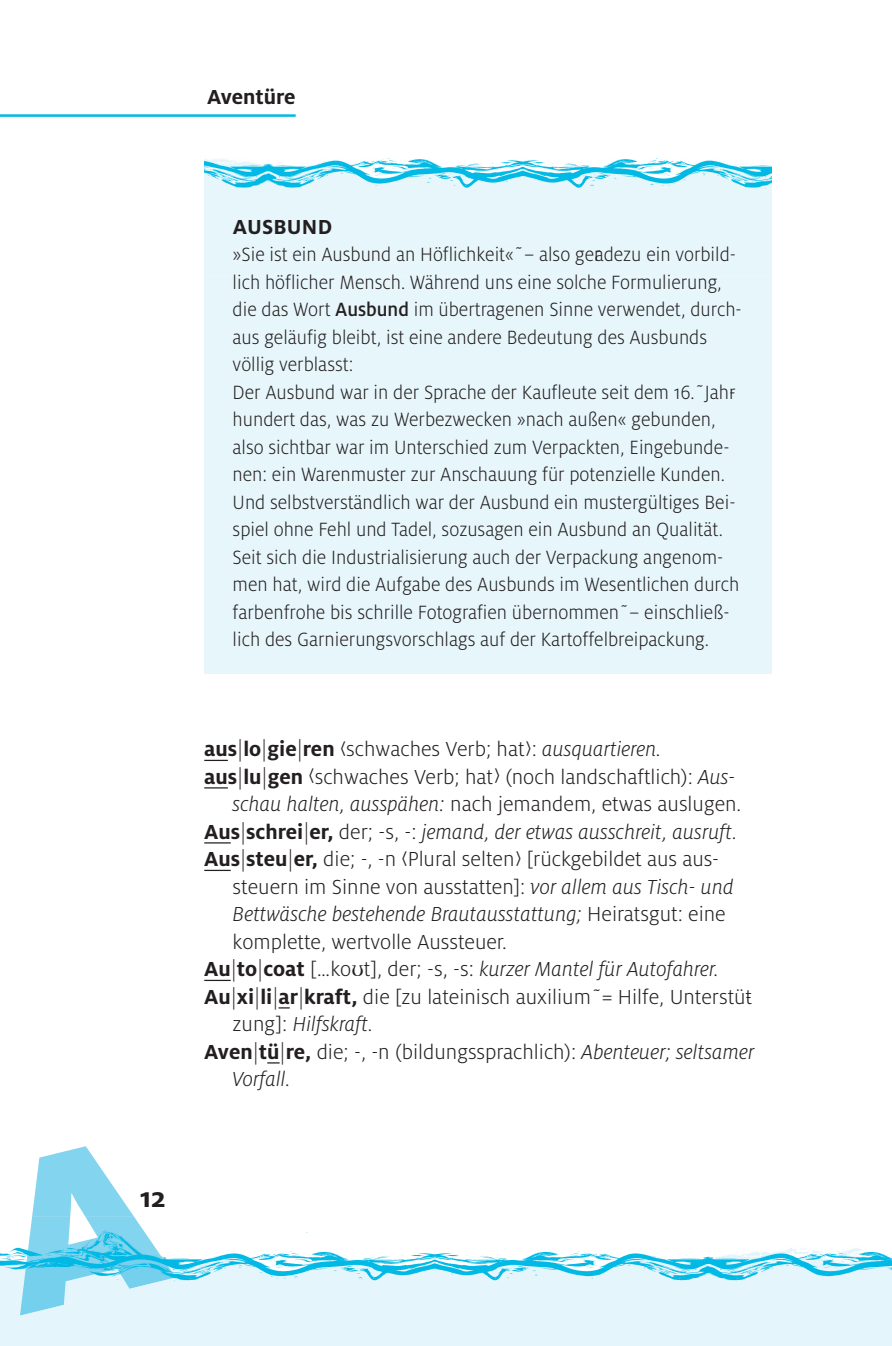
<style>
.page{position:relative;width:892px;height:1346px;background:#fff}
.page>*{position:absolute;margin:0;border:0;box-sizing:border-box;transform-origin:0 0}
.t1{font:700 30px "Milo OT";color:#231f20}
.t2{font:300 22.5px "Milo OT";color:#231f20}
.t3{font:italic 300 22.5px "Milo OT";color:#231f20}
.t4{font:700 22.5px "Milo OT";color:#231f20}
.t5{font:300 21.25px/27.5px "Milo OT";color:#231f20;scale:.95 1}
.s1{font-weight:500}
.s2{font-weight:700}
.s3{font-size:38.25px}
.s4{font-style:italic}
.s5{font-weight:700;font-style:normal}
.s6{font-style:normal}
.s7{font-family:"Lautschrift 98";font-weight:400;font-style:normal;font-size:23.75px}
</style>
<div class="page">
<hr style="left:0;top:114px;width:296px;height:3px;background:#00b9e4">
<img style="left:0;top:1232px;width:892px;height:114px">
<svg style="left:204px;top:760px;width:24px;height:1px"></svg>
<hr style="left:204px;top:787px;width:24px;height:2px;background:#231f20">
<hr style="left:204px;top:842px;width:27px;height:2px;background:#231f20">
<svg style="left:204px;top:870px;width:27px;height:1px"></svg>
<svg style="left:204px;top:980px;width:27px;height:1px"></svg>
<svg style="left:279px;top:1007px;width:11px;height:2px"></svg>
<svg style="left:267px;top:1062px;width:13px;height:2px"></svg>
<div style="left:204px;top:158px;width:567px;height:516px;background:#e7f6fb"></div>
<svg style="left:0;top:1216px;width:176px;height:100px"></svg>
<p class="t4" style="left:207px;top:84px;width:90px">Aventüre</p>
<p class="t4" style="left:233px;top:214px;width:101px">AUSBUND</p>
<p class="t5" style="left:233px;top:241px;width:537px">»Sie ist ein Ausbund an Höflichkeit«˜– also geradezu ein vorbild&shy;lich höflicher Mensch. Während uns eine solche Formulierung, die das Wort <span class="s1">Ausbund</span> im übertragenen Sinne verwendet, durch&shy;aus geläufig bleibt, ist eine andere Bedeutung des Ausbunds völlig verblasst:<br>Der Ausbund war in der Sprache der Kaufleute seit dem 16.˜Jahr&shy;hundert das, was zu Werbezwecken »nach außen« gebunden, also sichtbar war im Unterschied zum Verpackten, Eingebunde&shy;nen: ein Warenmuster zur Anschauung für potenzielle Kunden.<br>Und selbstverständlich war der Ausbund ein mustergültiges Bei&shy;spiel ohne Fehl und Tadel, sozusagen ein Ausbund an Qualität.<br>Seit sich die Industrialisierung auch der Verpackung angenom&shy;men hat, wird die Aufgabe des Ausbunds im Wesentlichen durch farbenfrohe bis schrille Fotografien übernommen˜– einschließ&shy;lich des Garnierungsvorschlags auf der Kartoffelbreipackung.</p>
<p class="t2" style="left:204px;top:737px;width:458px"><span class="s2">aus</span>|<span class="s2">lo</span>|<span class="s2">gie</span>|<span class="s2">ren</span> <span class="s3">‹</span>schwaches Verb; hat <span class="s3">›</span>: <span class="s4">ausquartieren.</span></p>
<p class="t2" style="left:204px;top:764px;width:533px"><span class="s2">aus</span>|<span class="s2">lu</span>|<span class="s2">gen</span> <span class="s3">‹</span>schwaches Verb; hat <span class="s3">›</span> (noch landschaftlich): <span class="s4">Aus-</span></p>
<p class="t2" style="left:233px;top:792px;width:510px"><span class="s4">schau halten, ausspähen:</span> nach jemandem, etwas auslugen.</p>
<p class="t3" style="left:204px;top:819px;width:534px"><span class="s5">Aus</span><span class="s6">|</span><span class="s5">schrei</span><span class="s6">|</span><span class="s5">er,</span> <span class="s6">der; -s, -:</span> jemand, der etwas ausschreit, ausruft<span class="s6">.</span></p>
<p class="t2" style="left:204px;top:847px;width:516px"><span class="s2">Aus</span>|<span class="s2">steu</span>|<span class="s2">er,</span> die; -, -n <span class="s3">‹</span>Plural selten <span class="s3">›</span> [rückgebildet aus aus-</p>
<p class="t2" style="left:233px;top:874px;width:503px">steuern im Sinne von ausstatten]: <span class="s4">vor allem aus Tisch- und</span></p>
<p class="t3" style="left:233px;top:902px;width:495px">Bett wäsche bestehende Brautausstattung; <span class="s6">Heiratsgut: eine</span></p>
<p class="t2" style="left:233px;top:929px;width:276px">komplette, wertvolle Aussteuer.</p>
<p class="t3" style="left:204px;top:957px;width:516px"><span class="s5">Au</span><span class="s6">|</span><span class="s5">to</span><span class="s6">|</span><span class="s5">coat</span> <span class="s6">[…ko</span><span class="s7">8</span><span class="s6">t], der; -s, -s:</span> kurzer Mantel für Autofahrer.</p>
<p class="t2" style="left:204px;top:984px;width:549px"><span class="s2">Au</span>|<span class="s2">xi</span>|<span class="s2">li</span>|<span class="s2">ar</span>|<span class="s2">kraft,</span> die [zu lateinisch auxilium˜= Hilfe, Unterstüt-</p>
<p class="t3" style="left:233px;top:1012px;width:142px"><span class="s6">zung]:</span> Hilfskraft.</p>
<p class="t2" style="left:204px;top:1039px;width:552px"><span class="s2">Aven</span>|<span class="s2">tü</span>|<span class="s2">re,</span> die; -, -n (bildungssprachlich): <span class="s4">Abenteuer; seltsamer</span></p>
<p class="t3" style="left:233px;top:1067px;width:59px">Vorfall.</p>
<h1 class="t1" style="left:140px;top:1180px;width:27px">12</h1>
</div>
